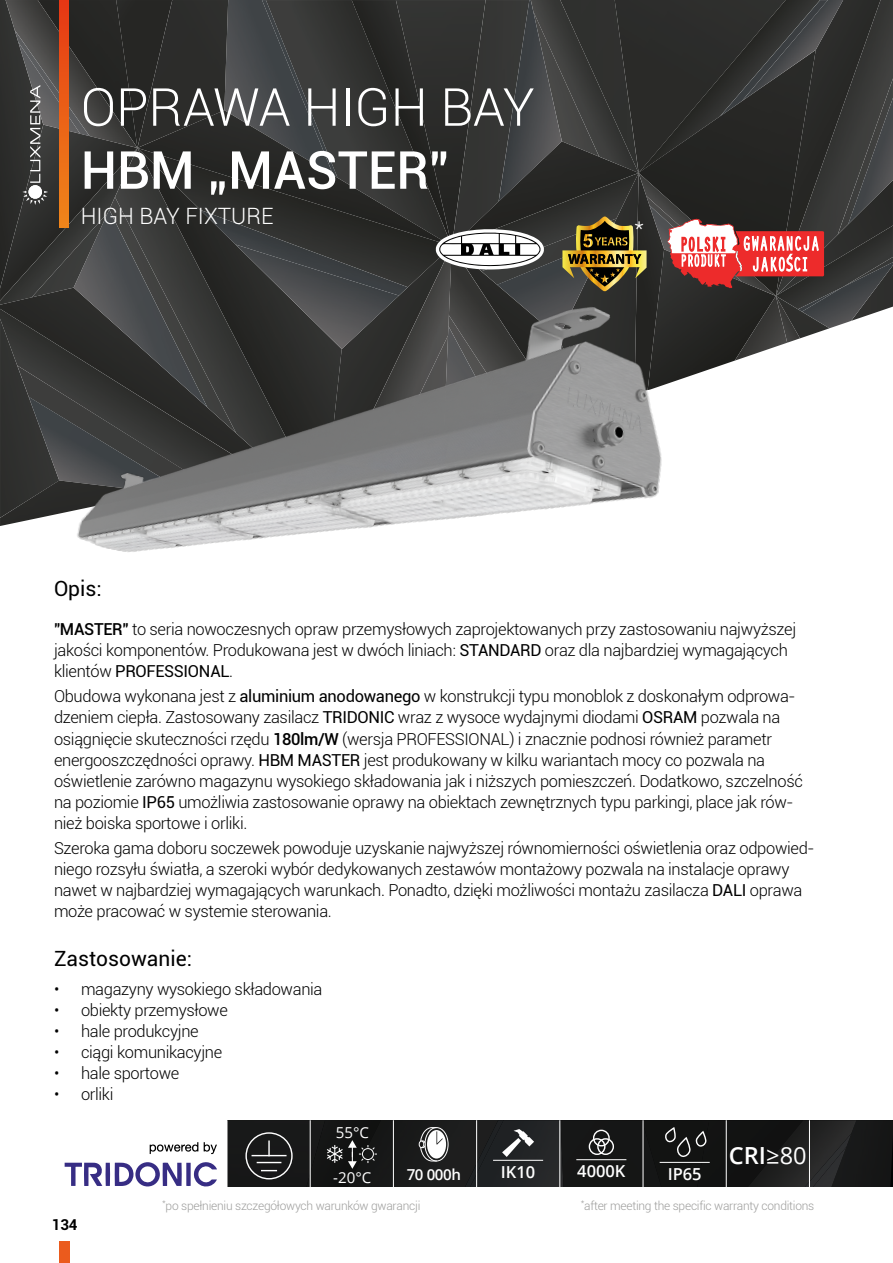
<style>
.page{position:relative;width:893px;height:1263px;background:#fff}
.page>*{position:absolute;margin:0;border:0;box-sizing:border-box;transform-origin:0 0}
.t1{font:300 52.5px "Roboto";color:#fff}
.t2{font:500 52.5px "Roboto";color:#fff}
.t3{font:300 23.7px "Roboto";color:#fff}
.t4{font:600 23.55px "Open Sans";color:#fff}
.t5{font:300 22.5px "Roboto";color:#fff}
.t6{font:21px "Roboto";color:#000}
.t7{font:300 16.5px/21px "Roboto";letter-spacing:-.02em;color:#000}
.t8{font:600 16.5px "Open Sans";color:#fff}
.t9{font:15.15px "Open Sans";color:#fff}
.t10{font:600 15.15px "Open Sans";letter-spacing:-.025em;color:#fff}
.t11{font:700 15px "Roboto";color:#000}
.t12{font:300 12px "Roboto";letter-spacing:-.02em;color:#9d9d9c}
.s1{font-weight:500}
.s2{font-weight:400}
</style>
<div class="page">
<div style="left:60px;top:1242px;width:10px;height:21px;background:#eb5b1d"></div>
<img style="left:228px;top:0;width:34px;height:110px">
<img style="left:228px;top:110px;width:34px;height:38px">
<img style="left:664px;top:296px;width:71px;height:68px">
<img style="left:787px;top:338px;width:13px;height:5px">
<div style="left:137px;top:0;width:91px;height:148px;background:#2c2c2a"></div>
<img style="left:0;top:0;width:6px;height:125px">
<img style="left:562px;top:0;width:76px;height:173px">
<img style="left:829px;top:312px;width:48px;height:16px">
<img style="left:787px;top:312px;width:42px;height:26px">
<img style="left:452px;top:0;width:47px;height:173px">
<img style="left:499px;top:0;width:63px;height:173px">
<img style="left:0;top:483px;width:54px;height:43px">
<img style="left:599px;top:157px;width:39px;height:16px">
<img style="left:338px;top:0;width:114px;height:148px">
<img style="left:262px;top:0;width:76px;height:148px">
<img style="left:299px;top:148px;width:153px;height:98px">
<img style="left:299px;top:210px;width:109px;height:86px">
<img style="left:452px;top:271px;width:106px;height:26px">
<img style="left:353px;top:246px;width:99px;height:51px">
<img style="left:452px;top:173px;width:187px;height:98px">
<img style="left:639px;top:173px;width:137px;height:123px">
<img style="left:137px;top:148px;width:162px;height:149px">
<img style="left:0;top:309px;width:54px;height:174px">
<div style="left:638px;top:0;width:138px;height:173px;background:#2a2a28"></div>
<img style="left:720px;top:0;width:56px;height:116px">
<img style="left:787px;top:296px;width:106px;height:16px">
<img style="left:798px;top:296px;width:45px;height:16px">
<img style="left:776px;top:0;width:117px;height:296px">
<img style="left:6px;top:0;width:131px;height:148px">
<img style="left:15px;top:30px;width:75px;height:106px">
<img style="left:0;top:148px;width:137px;height:157px">
<img style="left:115px;top:148px;width:22px;height:49px">
<img style="left:735px;top:296px;width:52px;height:65px">
<svg style="left:436px;top:229px;width:108px;height:40px"></svg>
<img style="left:562px;top:216px;width:85px;height:75px">
<svg style="left:22px;top:85px;width:26px;height:120px;background:#595a59"></svg>
<img style="left:54px;top:297px;width:671px;height:255px">
<div style="left:228px;top:1120px;width:26px;height:66px;background:#181818"></div>
<div style="left:503px;top:1120px;width:58px;height:66px;background:#242627"></div>
<div style="left:561px;top:1120px;width:123px;height:66px;background:#151616"></div>
<div style="left:856px;top:1120px;width:37px;height:66px;background:#161717"></div>
<div style="left:254px;top:1120px;width:156px;height:66px;background:#171818"></div>
<div style="left:410px;top:1120px;width:93px;height:66px;background:#1e1e1e"></div>
<img style="left:684px;top:1120px;width:172px;height:66px">
<img style="left:749px;top:1133px;width:102px;height:53px">
<hr style="left:393px;top:1120px;width:1px;height:66px;background:#fff">
<hr style="left:476px;top:1120px;width:1px;height:66px;background:#fff">
<hr style="left:559px;top:1120px;width:1px;height:66px;background:#fff">
<hr style="left:643px;top:1120px;width:1px;height:66px;background:#fff">
<hr style="left:726px;top:1120px;width:1px;height:66px;background:#fff">
<hr style="left:310px;top:1120px;width:1px;height:66px;background:#fff">
<hr style="left:809px;top:1120px;width:1px;height:66px;background:#fff">
<hr style="left:252px;top:1155px;width:34px;height:1px;background:#fff">
<svg style="left:257px;top:1162px;width:24px;height:1px"></svg>
<svg style="left:268px;top:1141px;width:2px;height:14px"></svg>
<svg style="left:262px;top:1170px;width:14px;height:1px"></svg>
<div style="left:245px;top:1132px;width:48px;height:47px;border:1px solid #fff;border-radius:50%"></div>
<svg style="left:327px;top:1140px;width:50px;height:29px"></svg>
<hr style="left:493px;top:1160px;width:50px;height:1px;background:#fff">
<svg style="left:502px;top:1129px;width:32px;height:28px"></svg>
<svg style="left:419px;top:1127px;width:30px;height:34px"></svg>
<svg style="left:664px;top:1128px;width:42px;height:29px"></svg>
<hr style="left:660px;top:1162px;width:50px;height:1px;background:#fff">
<hr style="left:576px;top:1159px;width:50px;height:1px;background:#fff">
<div style="left:593px;top:1130px;width:17px;height:16px;border:1px solid #fff;border-radius:50%"></div>
<div style="left:589px;top:1138px;width:16px;height:17px;border:1px solid #fff;border-radius:50%"></div>
<div style="left:597px;top:1138px;width:17px;height:17px;border:1px solid #fff;border-radius:50%"></div>
<svg style="left:204px;top:1142px;width:13px;height:12px"></svg>
<svg style="left:65px;top:1162px;width:152px;height:24px"></svg>
<svg style="left:150px;top:1142px;width:48px;height:12px"></svg>
<svg style="left:667px;top:219px;width:157px;height:69px"></svg>
<svg style="left:60px;top:0;width:8px;height:227px;background:#ea5f16"></svg>
<h1 class="t1" style="left:81px;top:71px;width:455px">OPRAWA HIGH BAY</h1>
<h1 class="t2" style="left:81px;top:133px;width:370px">HBM „MASTER”</h1>
<h3 class="t5" style="left:81px;top:201px;width:194px">HIGH BAY FIXTURE</h3>
<h2 class="t3" style="left:634px;top:209px;width:12px">*</h2>
<p class="t6" style="left:54px;top:574px;width:49px">Opis:</p>
<p class="t7" style="left:54px;top:618px;width:744px"><span class="s1">"MASTER"</span> to seria nowoczesnych opraw przemysłowych zaprojektowanych przy zastosowaniu najwyższej jakości komponentów. Produkowana jest w dwóch liniach: <span class="s2">STANDARD</span> oraz dla najbardziej wymagających klientów <span class="s2">PROFESSIONAL</span>.</p>
<p class="t7" style="left:54px;top:685px;width:750px">Obudowa wykonana jest z <span class="s2">aluminium anodowanego</span> w konstrukcji typu monoblok z doskonałym odprowa&shy;dzeniem ciepła. Zastosowany zasilacz <span class="s2">TRIDONIC</span> wraz z wysoce wydajnymi diodami <span class="s2">OSRAM</span> pozwala na osiągnięcie skuteczności rzędu <span class="s1">180lm/W</span> (wersja PROFESSIONAL) i znacznie podnosi również parametr energooszczędności oprawy. <span class="s2">HBM MASTER</span> jest produkowany w kilku wariantach mocy co pozwala na oświetlenie zarówno magazynu wysokiego składowania jak i niższych pomieszczeń. Dodatkowo, szczelność na poziomie <span class="s2">IP65</span> umożliwia zastosowanie oprawy na obiektach zewnętrznych typu parkingi, place jak rów&shy;nież boiska sportowe i orliki.</p>
<p class="t7" style="left:54px;top:837px;width:762px">Szeroka gama doboru soczewek powoduje uzyskanie najwyższej równomierności oświetlenia oraz odpowied&shy;niego rozsyłu światła, a szeroki wybór dedykowanych zestawów montażowy pozwala na instalacje oprawy nawet w najbardziej wymagających warunkach. Ponadto, dzięki możliwości montażu zasilacza <span class="s2">DALI</span> oprawa może pracować w systemie sterowania.</p>
<p class="t6" style="left:54px;top:943px;width:139px">Zastosowanie:</p>
<p class="t7" style="left:54px;top:978px;width:270px">• magazyny wysokiego składowania</p>
<p class="t7" style="left:54px;top:999px;width:175px">• obiekty przemysłowe</p>
<p class="t7" style="left:54px;top:1020px;width:146px">• hale produkcyjne</p>
<p class="t7" style="left:54px;top:1041px;width:170px">• ciągi komunikacyjne</p>
<p class="t7" style="left:54px;top:1062px;width:127px">• hale sportowe</p>
<p class="t7" style="left:54px;top:1083px;width:61px">• orliki</p>
<p class="t9" style="left:336px;top:1122px;width:35px">55°C</p>
<p class="t9" style="left:333px;top:1167px;width:40px">-20°C</p>
<p class="t10" style="left:407px;top:1164px;width:56px">70 000h</p>
<p class="t8" style="left:501px;top:1161px;width:36px">IK10</p>
<p class="t8" style="left:577px;top:1160px;width:50px">4000K</p>
<p class="t8" style="left:668px;top:1163px;width:36px">IP65</p>
<h3 class="t4" style="left:729px;top:1139px;width:79px">CRI<span class="s2">≥80</span></h3>
<p class="t11" style="left:52px;top:1214px;width:27px">134</p>
<p class="t12" style="left:162px;top:1197px;width:260px"><sup>*</sup>po spełnieniu szczegółowych warunków gwarancji</p>
<p class="t12" style="left:581px;top:1197px;width:235px"><sup>*</sup>after meeting the specific warranty conditions</p>
</div>
